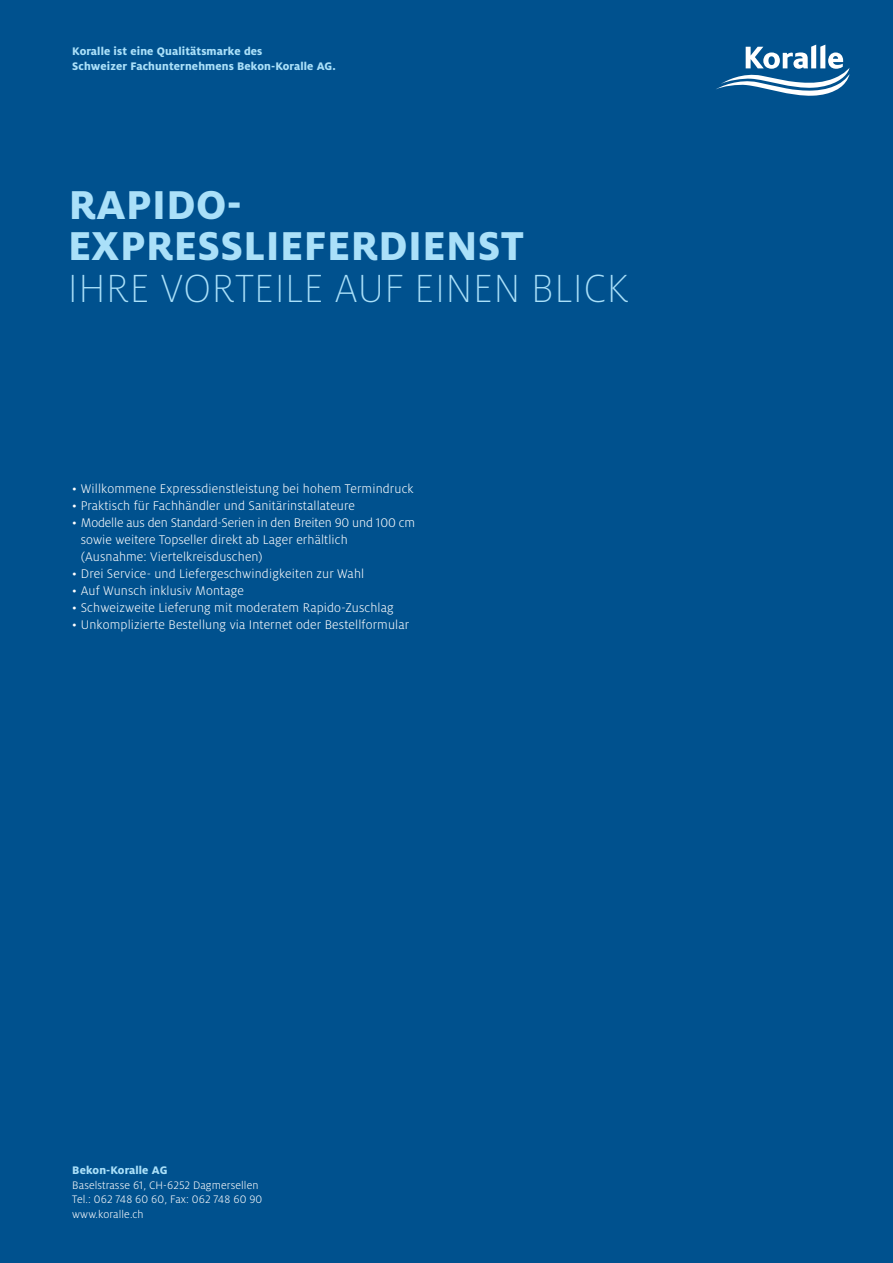
<style>
.page{position:relative;width:893px;height:1263px;background:#00518e}
.page>*{position:absolute;margin:0;border:0;box-sizing:border-box;transform-origin:0 0}
.t1{font:800 44.7px/41.2px "Milo OT";letter-spacing:.01em;color:#aae0f9}
.t2{font:300 expanded 43.5px "Milo OT";letter-spacing:.01em;color:#aae0f9}
.t3{font:300 13.8px/17px "Milo OT";letter-spacing:.01em;color:#fff}
.t4{font:800 12.15px/14.9px "Milo OT";letter-spacing:.01em;color:#aae0f9}
.t5{font:300 12px/14.9px "Milo OT";letter-spacing:.01em;color:#fff}
</style>
<div class="page">
<svg style="left:716px;top:45px;width:133px;height:51px"></svg>
<p class="t4" style="left:72px;top:44px;width:265px">Koralle ist eine Qualitätsmarke des<br>Schweizer Fachunternehmens Bekon-Koralle AG.</p>
<h1 class="t1" style="left:68px;top:184px;width:458px">RAPIDO-<br>EXPRESSLIEFERDIENST</h1>
<h2 class="t2" style="left:68px;top:265px;width:562px">IHRE VORTEILE AUF EINEN BLICK</h2>
<p class="t3" style="left:72px;top:481px;width:343px">• Willkommene Expressdienstleistung bei hohem Termindruck</p>
<p class="t3" style="left:72px;top:498px;width:284px">• Praktisch für Fachhändler und Sanitärinstallateure</p>
<p class="t3" style="left:81px;top:515px;width:336px;text-indent:-9px">• Modelle aus den Standard-Serien in den Breiten 90 und 100 cm sowie weitere Topseller direkt ab Lager erhältlich (Ausnahme: Viertelkreisduschen)</p>
<p class="t3" style="left:72px;top:566px;width:293px">• Drei Service- und Liefergeschwindigkeiten zur Wahl</p>
<p class="t3" style="left:72px;top:583px;width:173px">• Auf Wunsch inklusiv Montage</p>
<p class="t3" style="left:72px;top:600px;width:323px">• Schweizweite Lieferung mit moderatem Rapido-Zuschlag</p>
<p class="t3" style="left:72px;top:617px;width:338px">• Unkomplizierte Bestellung via Internet oder Bestellformular</p>
<p class="t4" style="left:72px;top:1162px;width:97px">Bekon-Koralle AG</p>
<p class="t5" style="left:72px;top:1177px;width:192px">Baselstrasse 61, CH-6252 Dagmersellen<br>Tel.: 062 748 60 60, Fax: 062 748 60 90 www.koralle.ch</p>
</div>
